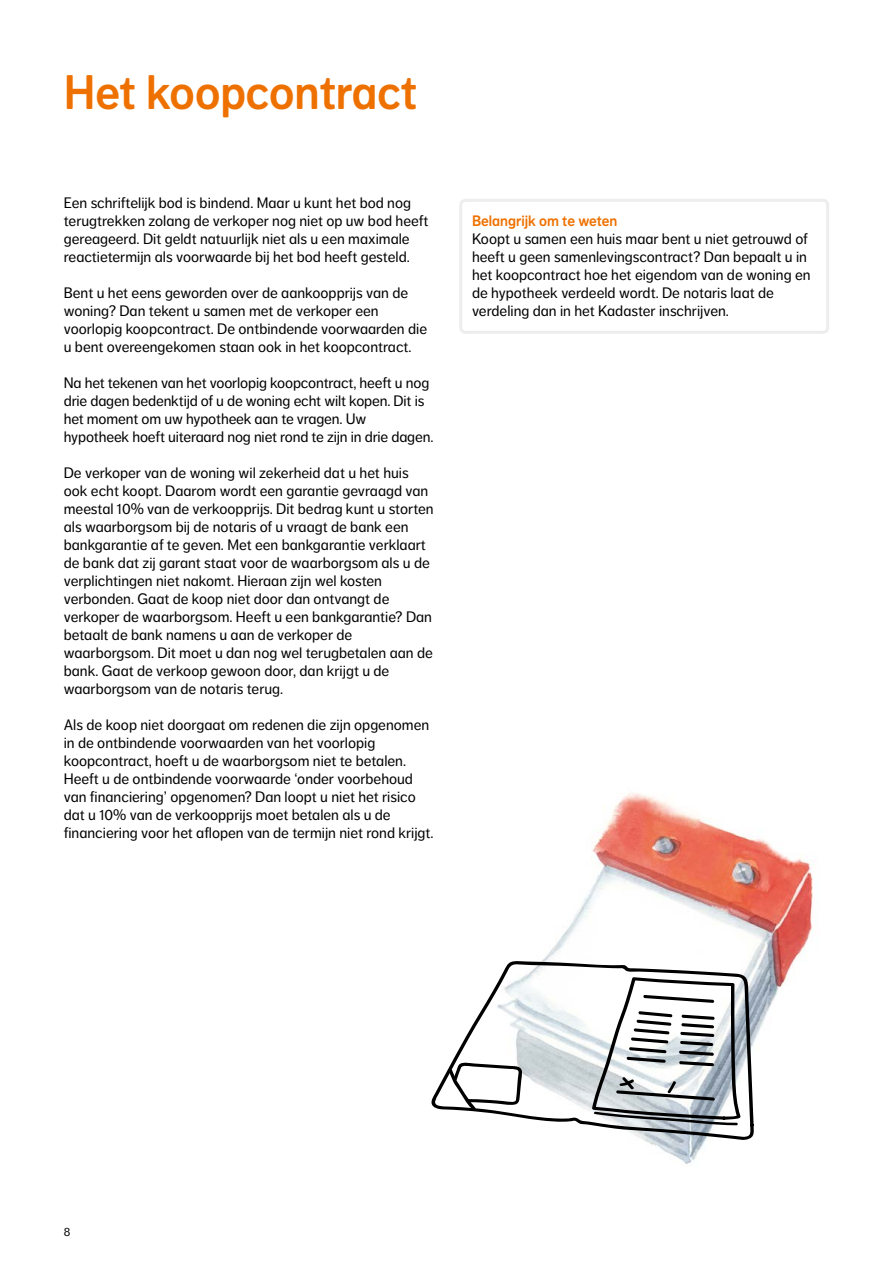
<style>
.page{position:relative;width:893px;height:1263px;background:#fff}
.page>*{position:absolute;margin:0;border:0;box-sizing:border-box;transform-origin:0 0}
.t1{font:48px "NN Dagny Display";color:#ee7100}
.t2{font:15px/18px "NN Dagny Text";color:#000}
.t3{font:15px "NN Dagny Display";color:#ee7100}
.t4{font:12px "NN Dagny Text";color:#000}
</style>
<div class="page">
<img style="left:543px;top:793px;width:271px;height:371px">
<svg style="left:431px;top:960px;width:323px;height:180px"></svg>
<svg style="left:448px;top:1062px;width:75px;height:49px"></svg>
<svg style="left:592px;top:977px;width:149px;height:148px"></svg>
<div style="left:459px;top:199px;width:370px;height:135px;border:3px solid #eeedee;border-radius:5px"></div>
<h1 class="t1" style="left:64px;top:64px;width:355px">Het koopcontract</h1>
<p class="t2" style="left:64px;top:194px;width:366px">Een schriftelijk bod is bindend. Maar u kunt het bod nog terugtrekken zolang de verkoper nog niet op uw bod heeft gereageerd. Dit geldt natuurlijk niet als u een maximale reactietermijn als voorwaarde bij het bod heeft gesteld.</p>
<p class="t2" style="left:64px;top:284px;width:365px">Bent u het eens geworden over de aankoopprijs van de woning? Dan tekent u samen met de verkoper een voorlopig koopcontract. De ontbindende voorwaarden die u bent overeengekomen staan ook in het koopcontract.</p>
<p class="t2" style="left:64px;top:374px;width:371px">Na het tekenen van het voorlopig koopcontract, heeft u nog drie dagen bedenktijd of u de woning echt wilt kopen. Dit is het moment om uw hypotheek aan te vragen. Uw hypotheek hoeft uiteraard nog niet rond te zijn in drie dagen.</p>
<p class="t2" style="left:64px;top:464px;width:371px">De verkoper van de woning wil zekerheid dat u het huis ook echt koopt. Daarom wordt een garantie gevraagd van meestal 10% van de verkoopprijs. Dit bedrag kunt u storten als waarborgsom bij de notaris of u vraagt de bank een bankgarantie af te geven. Met een bankgarantie verklaart de bank dat zij garant staat voor de waarborgsom als u de verplichtingen niet nakomt. Hieraan zijn wel kosten verbonden. Gaat de koop niet door dan ontvangt de verkoper de waarborgsom. Heeft u een bankgarantie? Dan betaalt de bank namens u aan de verkoper de waarborgsom. Dit moet u dan nog wel terugbetalen aan de bank. Gaat de verkoop gewoon door, dan krijgt u de waarborgsom van de notaris terug.</p>
<p class="t2" style="left:64px;top:716px;width:371px">Als de koop niet doorgaat om redenen die zijn opgenomen in de ontbindende voorwaarden van het voorlopig koopcontract, hoeft u de waarborgsom niet te betalen.<br>Heeft u de ontbindende voorwaarde ‘onder voorbehoud van financiering’ opgenomen? Dan loopt u niet het risico dat u 10% van de verkoopprijs moet betalen als u de financiering voor het aflopen van de termijn niet rond krijgt.</p>
<p class="t3" style="left:472px;top:212px;width:147px">Belangrijk om te weten</p>
<p class="t2" style="left:472px;top:230px;width:340px">Koopt u samen een huis maar bent u niet getrouwd of heeft u geen samenlevingscontract? Dan bepaalt u in het koopcontract hoe het eigendom van de woning en de hypotheek verdeeld wordt. De notaris laat de verdeling dan in het Kadaster inschrijven.</p>
<p class="t4" style="left:64px;top:1225px;width:8px">8</p>
</div>
